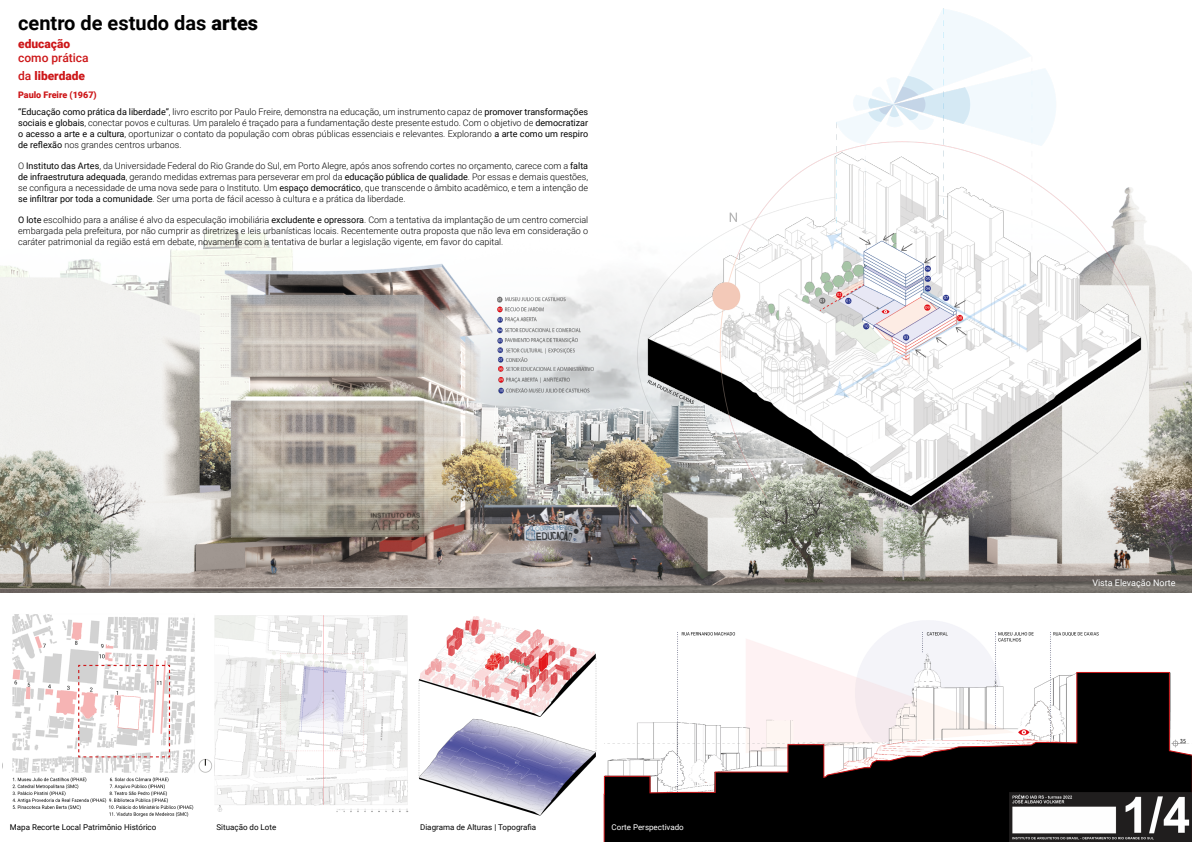
<style>
.page{position:relative;width:1192px;height:842px;background:#fff}
.page>*{position:absolute;margin:0;border:0;box-sizing:border-box;transform-origin:0 0}
.t1{font:700 20px "Roboto";color:#000}
.t2{font:500 12px/18px "Roboto";color:#cd1719}
.t3{font:900 12px "Roboto";color:#cd1719}
.t4{font:300 9px/10.8px "Roboto";color:#000;text-align:justify}
.t5{font:9px "Roboto";color:#fff}
.t6{font:900 9px "Roboto";color:#cd1719}
.t7{font:8px "Roboto";color:#000}
.t8{font:8px "Roboto";color:#fff}
.s1{font-weight:900}
.s2{font-weight:400}
</style>
<div class="page">
<img style="left:0;top:229px;width:1192px;height:364px">
<img style="left:214px;top:615px;width:195px;height:197px">
<img style="left:12px;top:614px;width:200px;height:203px">
<img style="left:494px;top:294px;width:89px;height:50px">
<img style="left:494px;top:344px;width:102px;height:50px">
<img style="left:632px;top:8px;width:519px;height:514px">
<img style="left:418px;top:616px;width:179px;height:200px">
<img style="left:677px;top:621px;width:422px;height:50px">
<svg style="left:603px;top:671px;width:589px;height:171px"></svg>
<img style="left:1009px;top:793px;width:183px;height:49px">
<h1 class="t1" style="left:18px;top:9px;width:242px">centro de estudo das <span class="s1">artes</span></h1>
<h2 class="t3" style="left:18px;top:35px;width:54px">educação</h2>
<h2 class="t2" style="left:18px;top:48px;width:72px">como prática da <span class="s1">liberdade</span></h2>
<p class="t6" style="left:18px;top:88px;width:80px">Paulo Freire (1967)</p>
<p class="t4" style="left:18px;top:106px;width:572px"><span class="s2">“Educação como prática da liberdade”</span>, livro escrito por Paulo Freire, demonstra na educação, um instrumento capaz de <span class="s2">promover transformações sociais e globais</span>, conectar povos e culturas. Um paralelo é traçado para a fundamentação deste presente estudo. Com o objetivo de <span class="s2">democratizar o acesso a arte e a cultura</span>, oportunizar o contato da população com obras públicas essenciais e relevantes. Explorando <span class="s2">a arte como um respiro de reflexão</span> nos grandes centros urbanos.</p>
<p class="t4" style="left:18px;top:160px;width:572px">O <span class="s2">Instituto das Artes</span>, da Universidade Federal do Rio Grande do Sul, em Porto Alegre, após anos sofrendo cortes no orçamento, carece com a <span class="s2">falta de infraestrutura adequada</span>, gerando medidas extremas para perseverar em prol da <span class="s2">educação pública de qualidade</span>. Por essas e demais questões, se configura a necessidade de uma nova sede para o Instituto. Um <span class="s2">espaço democrático</span>, que transcende o âmbito acadêmico, e tem a intenção de <span class="s2">se infiltrar por toda a comunidade</span>. Ser uma porta de fácil acesso à cultura e a prática da liberdade.</p>
<p class="t4" style="left:18px;top:214px;width:572px"><span class="s2">O lote</span> escolhido para a análise é alvo da especulação imobiliária <span class="s2">excludente e opressora</span>. Com a tentativa da implantação de um centro comercial embargada pela prefeitura, por não cumprir as diretrizes e leis urbanísticas locais. Recentemente outra proposta que não leva em consideração o caráter patrimonial da região está em debate, novamente com a tentativa de burlar a legislação vigente, em favor do capital.</p>
<p class="t7" style="left:10px;top:822px;width:148px">Mapa Recorte Local Patrimônio Histórico</p>
<p class="t7" style="left:216px;top:822px;width:61px">Situação do Lote</p>
<p class="t7" style="left:420px;top:822px;width:118px">Diagrama de Alturas | Topografia</p>
<p class="t8" style="left:612px;top:822px;width:74px">Corte Perspectivado</p>
<p class="t5" style="left:1092px;top:576px;width:85px">Vista Elevação Norte</p>
</div>
